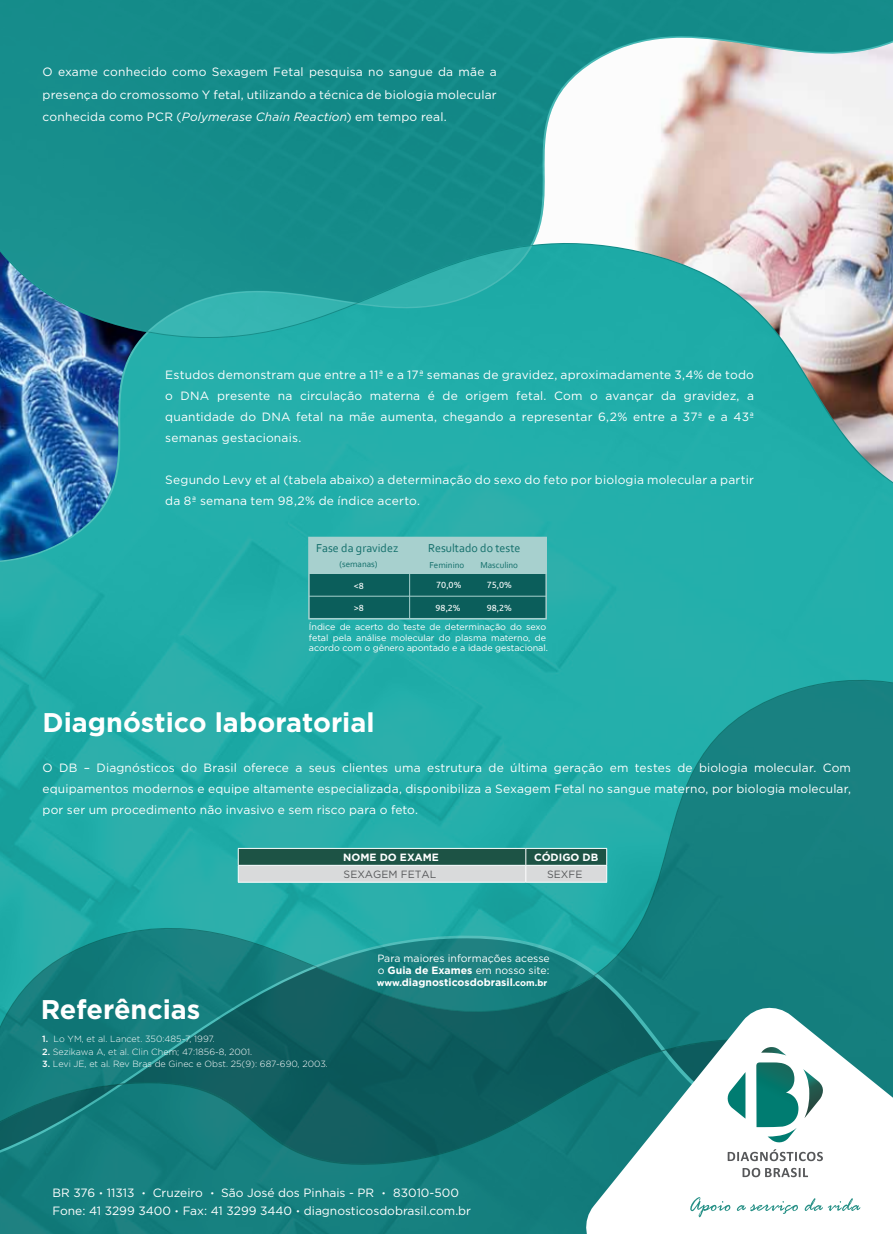
<style>
.page{position:relative;width:893px;height:1234px;background:#fff}
.page>*{position:absolute;margin:0;border:0;box-sizing:border-box;transform-origin:0 0}
.t1{font:700 27px "Gotham";color:#fff}
.t2{font:12px/21px "Gotham";letter-spacing:.01em;color:#fff;text-align:justify}
.t3{font:12px "Corbel";color:#136f6b}
.t4{font:10.5px/12px "Gotham";color:#fff;text-align:justify}
.t5{font:700 10.5px "Gotham";color:#fff}
.t6{font:10.5px "Gotham";color:#57585a}
.t7{font:300 9px "Gotham";color:#fff}
.t8{font:9px/10.5px "Gotham";letter-spacing:-.005em;color:#fff}
.t9{font:9px "Corbel";color:#136f6b}
.t10{font:9px "Ubuntu";color:#fff}
.s1{font-style:italic}
.s2{font-weight:500}
.s3{font-weight:700}
.s4{font-weight:700;font-size:9px}
.s5{font-weight:100;font-size:10.5px}
</style>
<div class="page">
<img style="left:0;top:562px;width:893px;height:117px">
<svg style="left:0;top:679px;width:893px;height:256px;background:#24aca8"></svg>
<div style="left:0;top:497px;width:893px;height:65px;background:#24afab"></div>
<div style="left:147px;top:331px;width:746px;height:166px;background:#24afab"></div>
<div style="left:0;top:0;width:893px;height:331px;background:#158c8a"></div>
<div style="left:0;top:1164px;width:582px;height:69px;background:#157f7f"></div>
<svg style="left:318px;top:938px;width:276px;height:29px;background:#20908f"></svg>
<svg style="left:0;top:928px;width:313px;height:202px;background:#188786"></svg>
<svg style="left:0;top:1084px;width:119px;height:73px;background:#147676"></svg>
<svg style="left:598px;top:680px;width:295px;height:323px;background:#198b8a"></svg>
<svg style="left:582px;top:1003px;width:311px;height:230px"></svg>
<svg style="left:690px;top:1196px;width:40px;height:20px"></svg>
<svg style="left:737px;top:1200px;width:61px;height:13px"></svg>
<svg style="left:805px;top:1197px;width:55px;height:13px"></svg>
<svg style="left:742px;top:1167px;width:66px;height:9px"></svg>
<svg style="left:666px;top:1039px;width:227px;height:121px"></svg>
<svg style="left:125px;top:967px;width:536px;height:196px;background:#136b6c"></svg>
<img style="left:533px;top:38px;width:360px;height:444px">
<img style="left:0;top:251px;width:147px;height:309px">
<svg style="left:150px;top:246px;width:380px;height:91px;background:#22a09e"></svg>
<hr style="left:238px;top:847px;width:288px;height:1px;background:#fff">
<hr style="left:526px;top:847px;width:81px;height:1px;background:#fff">
<svg style="left:238px;top:848px;width:369px;height:33px;background:#819b95"></svg>
<hr style="left:238px;top:881px;width:288px;height:1px;background:#fff">
<hr style="left:526px;top:881px;width:81px;height:1px;background:#fff">
<div style="left:309px;top:572px;width:237px;height:46px;background:#0b5e5b"></div>
<div style="left:309px;top:537px;width:237px;height:36px;background:#a7d0ce"></div>
<hr style="left:309px;top:595px;width:237px;height:1px;background:#a7d0ce">
<hr style="left:409px;top:572px;width:1px;height:46px;background:#a7d0ce">
<div style="left:308px;top:536px;width:239px;height:83px;border:2px solid #a7d0ce"></div>
<p class="t2" style="left:43px;top:60px;width:456px;line-height:22.5px">O exame conhecido como Sexagem Fetal pesquisa no sangue da mãe a presença do cromossomo Y fetal, utilizando a técnica de biologia molecular conhecida como PCR (<span class="s1">Polymerase Chain Reaction</span>) em tempo real.</p>
<p class="t2" style="left:165px;top:364px;width:590px">Estudos demonstram que entre a 11ª e a 17ª semanas de gravidez, aproximadamente 3,4% de todo o DNA presente na circulação materna é de origem fetal. Com o avançar da gravidez, a quantidade do DNA fetal na mãe aumenta, chegando a representar 6,2% entre a 37ª e a 43ª semanas gestacionais.</p>
<p class="t2" style="left:165px;top:469px;width:590px">Segundo Levy et al (tabela abaixo) a determinação do sexo do feto por biologia molecular a partir da 8ª semana tem 98,2% de índice acerto.</p>
<p class="t3" style="left:316px;top:540px;width:84px">Fase da gravidez</p>
<p class="t9" style="left:339px;top:558px;width:40px">(semanas)</p>
<p class="t9" style="left:429px;top:559px;width:36px">Feminino</p>
<p class="t9" style="left:480px;top:559px;width:39px">Masculino</p>
<p class="t3" style="left:428px;top:540px;width:94px">Resultado do teste</p>
<p class="t10" style="left:354px;top:580px;width:12px">&lt;8</p>
<p class="t10" style="left:354px;top:602px;width:12px">&gt;8</p>
<p class="t10" style="left:436px;top:579px;width:27px">70,0%</p>
<p class="t10" style="left:487px;top:579px;width:27px">75,0%</p>
<p class="t10" style="left:436px;top:602px;width:27px">98,2%</p>
<p class="t10" style="left:487px;top:602px;width:27px">98,2%</p>
<p class="t8" style="left:309px;top:621px;width:241px">Índice de acerto do teste de determinação do sexo fetal pela análise molecular do plasma materno, de acordo com o gênero apontado e a idade gestacional.</p>
<h1 class="t1" style="left:43px;top:704px;width:334px">Diagnóstico laboratorial</h1>
<p class="t2" style="left:43px;top:757px;width:810px">O DB – Diagnósticos do Brasil oferece a seus clientes uma estrutura de última geração em testes de biologia molecular. Com equipamentos modernos e equipe altamente especializada, disponibiliza a Sexagem Fetal no sangue materno, por biologia molecular, por ser um procedimento não invasivo e sem risco para o feto.</p>
<p class="t5" style="left:343px;top:850px;width:97px">NOME DO EXAME</p>
<p class="t5" style="left:534px;top:850px;width:66px">CÓDIGO DB</p>
<p class="t6" style="left:344px;top:867px;width:94px">SEXAGEM FETAL</p>
<p class="t6" style="left:547px;top:867px;width:37px">SEXFE</p>
<h1 class="t1" style="left:41px;top:990px;width:161px">Referências</h1>
<p class="t7" style="left:42px;top:1033px;width:174px"><span class="s2">1.</span> Lo YM, et al. Lancet. 350:485-7, 1997.</p>
<p class="t7" style="left:42px;top:1045px;width:212px"><span class="s2">2.</span> Sezikawa A, et al. Clin Chem; 47:1856-8, 2001.</p>
<p class="t7" style="left:42px;top:1057px;width:287px"><span class="s2">3.</span> Levi JE, et al. Rev Bras de Ginec e Obst. 25(9): 687-690, 2003.</p>
<p class="t4" style="left:377px;top:951px;width:174px">Para maiores informações acesse o <span class="s3">Guia de Exames</span> em nosso site: <span class="s4">www.</span><span class="s3">diagnosticosdobrasil</span><span class="s4">.com.br</span></p>
<p class="t2" style="left:52px;top:1183px;width:420px;line-height:18px">BR 376 <span class="s5">•</span> 11313 <span class="s5">•</span> Cruzeiro <span class="s5">•</span> São José dos Pinhais - PR <span class="s5">•</span> 83010-500<br>Fone: 41 3299 3400 <span class="s5">•</span> Fax: 41 3299 3440 <span class="s5">•</span> diagnosticosdobrasil.com.br</p>
</div>
